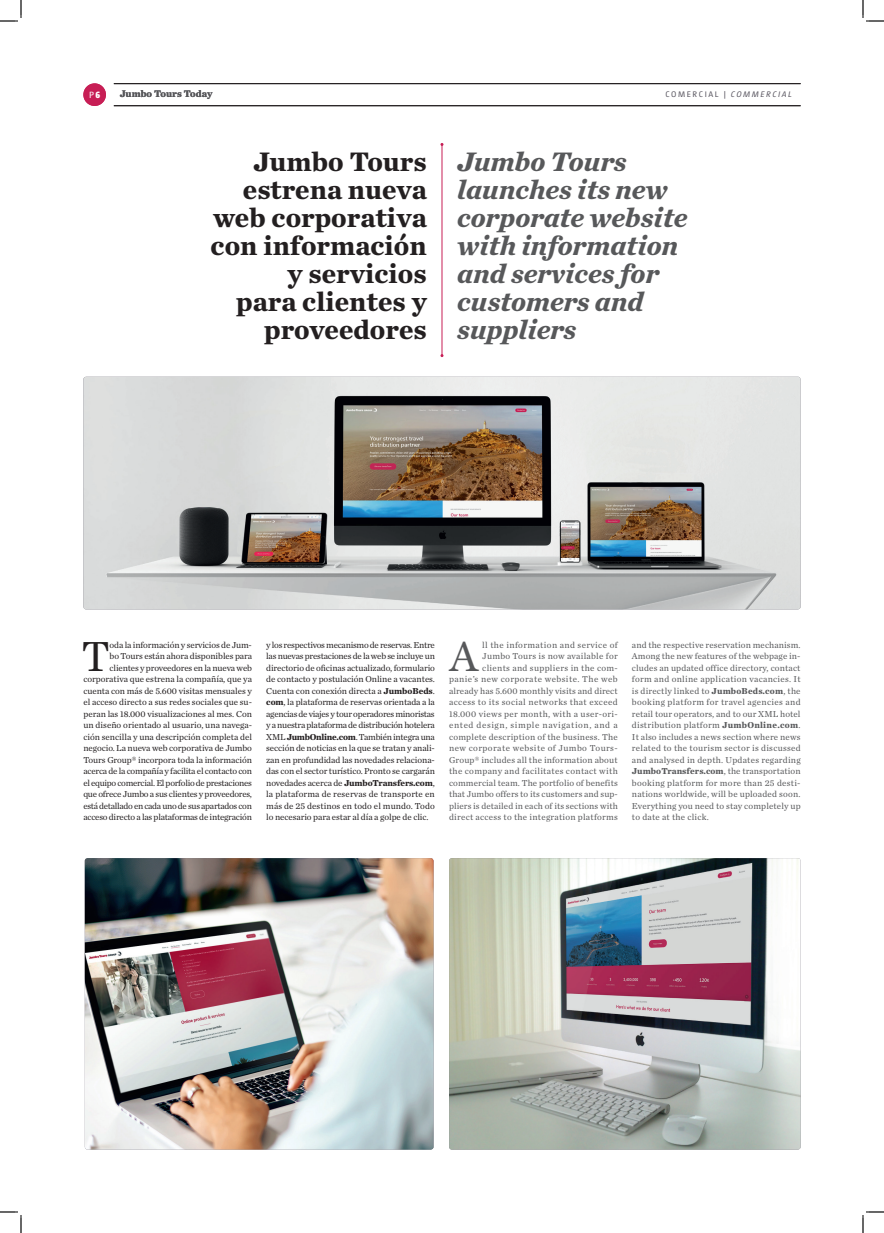
<style>
.page{position:relative;width:884px;height:1233px;background:#fff}
.page>*{position:absolute;margin:0;border:0;box-sizing:border-box;transform-origin:0 0}
.t1{font:44px "Chronicle Text G1";color:#231f20}
.t2{font:44px "Chronicle Text G1";color:#57585a}
.t3{font:italic 700 28px/28px "Chronicle Text G1";color:#57585a}
.t4{font:700 28px/28px "Chronicle Text G1";color:#231f20;text-align:right}
.t5{font:700 10px "Chronicle Text G1";color:#595660}
.t6{font:9px/11.5px "Chronicle Text G1";letter-spacing:-.01em;color:#231f20;text-align:right}
.t7{font:9px/11.5px "Chronicle Text G1";letter-spacing:.025em;color:#57585a;text-align:right}
.t8{font:9px "Camingo Dos Pro";color:#fff}
.t9{font:8px "Camingo Dos Pro";letter-spacing:.205em;color:#595660}
.s1{font-weight:900}
.s2{font-style:italic}
.s3{font-weight:700}
</style>
<div class="page">
<div style="left:83px;top:83px;width:23px;height:23px;background:#c71e55;border-radius:50%"></div>
<hr style="left:114px;top:105px;width:687px;height:1px;background:#231f20">
<hr style="left:114px;top:83px;width:687px;height:1px;background:#231f20">
<hr style="left:442px;top:144px;width:1px;height:211px;background:#c71e55">
<img style="left:449px;top:858px;width:352px;height:291px">
<img style="left:85px;top:858px;width:348px;height:291px">
<img style="left:83px;top:377px;width:718px;height:232px">
<svg style="left:0;top:0;width:22px;height:22px"></svg>
<svg style="left:0;top:1211px;width:22px;height:22px"></svg>
<svg style="left:862px;top:0;width:22px;height:22px"></svg>
<svg style="left:862px;top:1211px;width:22px;height:22px"></svg>
<p class="t8" style="left:89px;top:89px;width:13px">P<span class="s1">6</span></p>
<p class="t5" style="left:120px;top:86px;width:94px">Jumbo Tours Today</p>
<p class="t9" style="left:665px;top:89px;width:128px">COMERCIAL | <span class="s2">COMMERCIAL</span></p>
<h2 class="t4" style="left:211px;top:145px;width:218px">Jumbo Tours estrena nueva web corporativa con información y servicios<br>para clientes y proveedores</h2>
<h2 class="t3" style="left:457px;top:145px;width:232px">Jumbo Tours launches its new corporate website with information and services for customers and suppliers</h2>
<p class="t6" style="left:83px;top:638px;width:170px">oda la información y servicios de Jum-<br>bo Tours están ahora disponibles para clientes y proveedores en la nueva web corporativa que estrena la compañía, que ya cuenta con más de 5.600 visitas mensuales y el acceso directo a sus redes sociales que su&shy;peran las 18.000 visualizaciones al mes. Con un diseño orientado al usuario, una navega&shy;ción sencilla y una descripción completa del negocio. La nueva web corporativa de Jumbo Tours Group® incorpora toda la información acerca de la compañía y facilita el contacto con el equipo comercial. El porfolio de prestaciones que ofrece Jumbo a sus clientes y proveedores, está detallado en cada uno de sus apartados con acceso directo a las plataformas de integración</p>
<p class="t6" style="left:266px;top:638px;width:170px;text-align:justify">y los respectivos mecanismo de reservas. Entre las nuevas prestaciones de la web se incluye un directorio de oficinas actualizado, formulario de contacto y postulación Online a vacantes.<br>Cuenta con conexión directa a <span class="s3">JumboBeds</span>. <span class="s3">com</span>, la plataforma de reservas orientada a la agencias de viajes y tour operadores minoristas y a nuestra plataforma de distribución hotelera XML <span class="s3">JumbOnline.com</span>. También integra una sección de noticias en la que se tratan y anali&shy;zan en profundidad las novedades relaciona&shy;das con el sector turístico. Pronto se cargarán novedades acerca de <span class="s3">JumboTransfers.com</span>, la plataforma de reservas de transporte en más de 25 destinos en todo el mundo. Todo lo necesario para estar al día a golpe de clic.</p>
<h1 class="t2" style="left:450px;top:623px;width:30px">A</h1>
<p class="t7" style="left:449px;top:638px;width:170px">ll the information and service of<br>Jumbo Tours is now available for<br>clients and suppliers in the com-<br>panie’s new corporate website. The web already has 5.600 monthly visits and direct access to its social networks that exceed 18.000 views per month, with a user-ori&shy;ented design, simple navigation, and a complete description of the business. The new corporate website of Jumbo Tours-Group® includes all the information about the company and facilitates contact with commercial team. The portfolio of benefits that Jumbo offers to its customers and sup&shy;pliers is detailed in each of its sections with direct access to the integration platforms</p>
<p class="t7" style="left:632px;top:638px;width:170px;text-align:justify">and the respective reservation mechanism.<br>Among the new features of the webpage in&shy;cludes an updated office directory, contact form and online application vacancies. It is directly linked to <span class="s3">JumboBeds.com</span>, the booking platform for travel agencies and retail tour operators, and to our XML hotel distribution platform <span class="s3">JumbOnline.com</span>.<br>It also includes a news section where news related to the tourism sector is discussed and analysed in depth. Updates regarding <span class="s3">JumboTransfers.com</span>, the transportation booking platform for more than 25 desti&shy;nations worldwide, will be uploaded soon.<br>Everything you need to stay completely up to date at the click.</p>
<h1 class="t1" style="left:81px;top:623px;width:30px">T</h1>
</div>
